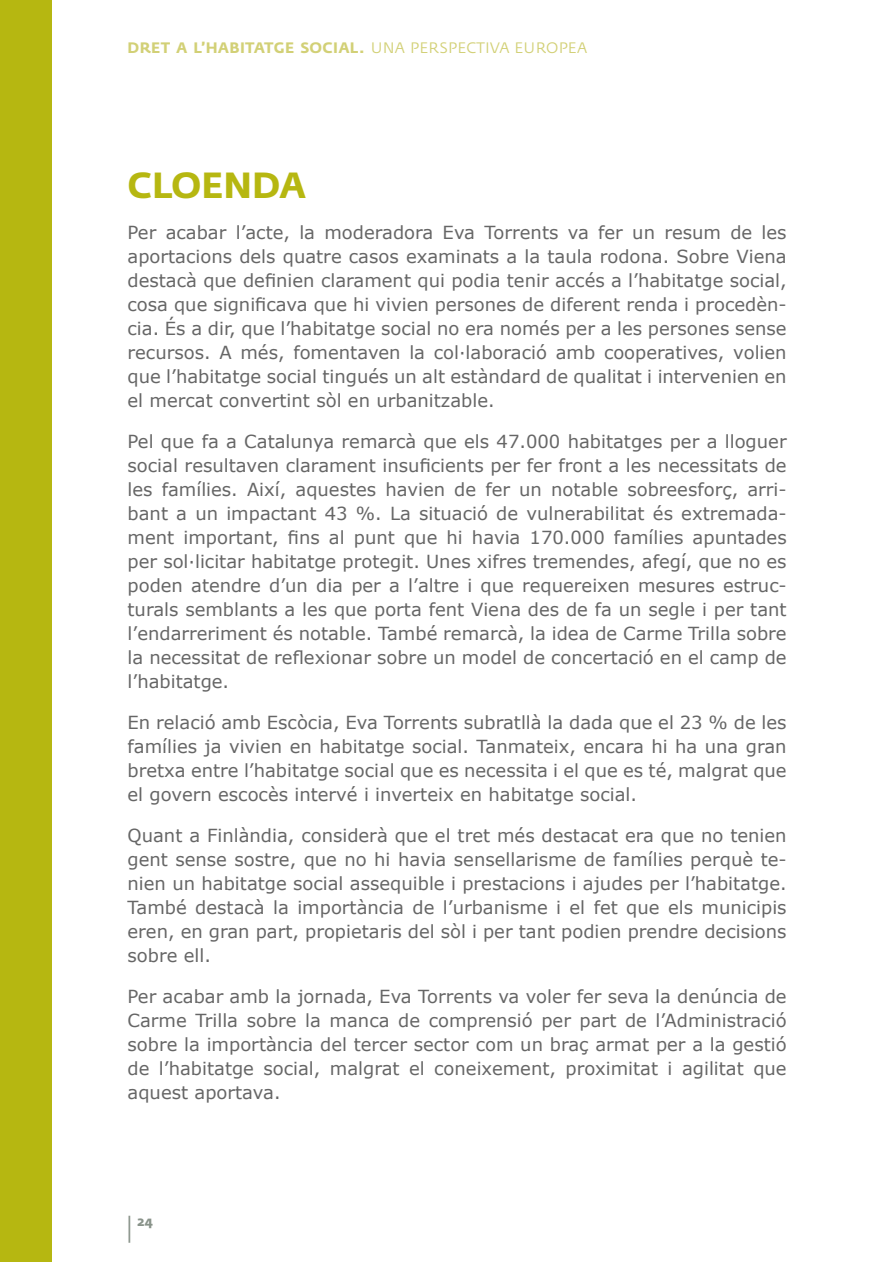
<style>
.page{position:relative;width:893px;height:1263px;background:#fff}
.page>*{position:absolute;margin:0;border:0;box-sizing:border-box;transform-origin:0 0}
.tit1_B{font:36px "Fedra Sans Bold SC";color:#b6b711}
.text_normal{font:18px/24px "Verdana";color:#666;text-align:justify}
.t1{font:15px "Fedra Sans Bold SC";letter-spacing:.02em;color:#d2d076}
.t2{font:13.5px "Fedra Sans Bold SC";color:#89938a}
.s1{font-family:"Fedra Sans Book SC"}
.s2{font-family:"Franklin Gothic";font-weight:600;font-size:27px}
</style>
<div class="page">
<div style="left:0;top:0;width:51px;height:1262px;background:#b6b711"></div>
<hr style="left:892px;top:0;width:1px;height:1262px;background:#e8e7b6">
<p class="t1" style="left:128px;top:39px;width:461px">DRET A L’HABITATGE SOCIAL. <span class="s1">UNA PERSPECTIVA EUROPEA</span></p>
<p class="tit1_B" style="left:128px;top:163px;width:180px">CLOENDA</p>
<p class="text_normal" style="left:128px;top:220px;width:661px">Per acabar l’acte, la moderadora Eva Torrents va fer un resum de les aportacions dels quatre casos examinats a la taula rodona. Sobre Viena destacà que definien clarament qui podia tenir accés a l’habitatge social, cosa que significava que hi vivien persones de diferent renda i procedèn&shy;cia. És a dir, que l’habitatge social no era només per a les persones sense recursos. A més, fomentaven la col·laboració amb cooperatives, volien que l’habitatge social tingués un alt estàndard de qualitat i intervenien en el mercat convertint sòl en urbanitzable.</p>
<p class="text_normal" style="left:128px;top:429px;width:661px">Pel que fa a Catalunya remarcà que els 47.000 habitatges per a lloguer social resultaven clarament insuficients per fer front a les necessitats de les famílies. Així, aquestes havien de fer un notable sobreesforç, arri&shy;bant a un impactant 43 %. La situació de vulnerabilitat és extremada&shy;ment important, fins al punt que hi havia 170.000 famílies apuntades per sol·licitar habitatge protegit. Unes xifres tremendes, afegí, que no es poden atendre d’un dia per a l’altre i que requereixen mesures estruc&shy;turals semblants a les que porta fent Viena des de fa un segle i per tant l’endarreriment és notable. També remarcà, la idea de Carme Trilla sobre la necessitat de reflexionar sobre un model de concertació en el camp de l’habitatge.</p>
<p class="text_normal" style="left:128px;top:710px;width:661px">En relació amb Escòcia, Eva Torrents subratllà la dada que el 23 % de les famílies ja vivien en habitatge social. Tanmateix, encara hi ha una gran bretxa entre l’habitatge social que es necessita i el que es té, malgrat que el govern escocès intervé i inverteix en habitatge social.</p>
<p class="text_normal" style="left:128px;top:823px;width:661px">Quant a Finlàndia, considerà que el tret més destacat era que no tenien gent sense sostre, que no hi havia sensellarisme de famílies perquè te&shy;nien un habitatge social assequible i prestacions i ajudes per l’habitatge.<br>També destacà la importància de l’urbanisme i el fet que els municipis eren, en gran part, propietaris del sòl i per tant podien prendre decisions sobre ell.</p>
<p class="text_normal" style="left:128px;top:984px;width:661px">Per acabar amb la jornada, Eva Torrents va voler fer seva la denúncia de Carme Trilla sobre la manca de comprensió per part de l’Administració sobre la importància del tercer sector com un braç armat per a la gestió de l’habitatge social, malgrat el coneixement, proximitat i agilitat que aquest aportava.</p>
<p class="t2" style="left:128px;top:1213px;width:27px"><span class="s2">|</span> 24</p>
</div>
